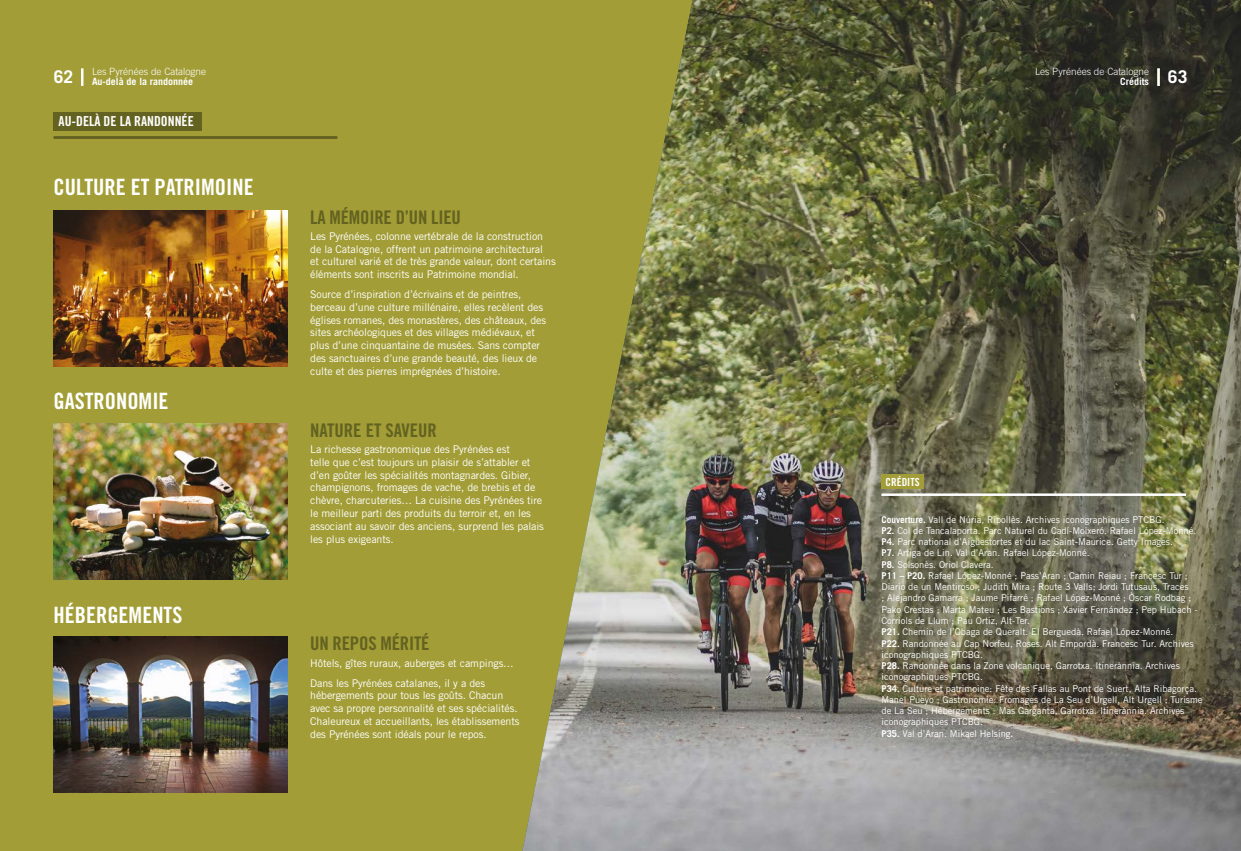
<style>
.page{position:relative;width:1241px;height:851px;background:#fff}
.page>*{position:absolute;margin:0;border:0;box-sizing:border-box;transform-origin:0 0}
.t1{font:22.5px "Trade Gothic LT Std Bd Cn 20";color:#fff}
.t2{font:18.75px "Trade Gothic LT Std Bd Cn 20";letter-spacing:-.01em;color:#636220}
.t3{font:700 17.5px "Trade Gothic LT Std";color:#fff}
.t4{font:13.75px "Trade Gothic LT Std Bd Cn 20";color:#fff}
.t5{font:11.12px "Trade Gothic LT Std Bd Cn 20";color:#fff}
.t6{font:10.62px/12.8px "Trade Gothic LT Std";letter-spacing:-.01em;color:#fff}
.t7{font:300 10px "Trade Gothic LT Std";color:#fff}
.t8{font:700 10px "Trade Gothic LT Std";color:#fff}
.t9{font:9.38px/11.2px "Trade Gothic LT Std";color:#fff}
.s1{font-weight:700;font-size:17.5px}
.s2{font-weight:700}
.s3{font-family:"Trade Gothic LT Std Bd 2"}
</style>
<div class="page">
<div style="left:0;top:0;width:725px;height:850px;background:#a29d37"></div>
<img style="left:522px;top:0;width:718px;height:850px">
<div style="left:54px;top:112px;width:148px;height:19px;background:#636220"></div>
<hr style="left:54px;top:136px;width:283px;height:3px;background:#636220">
<img style="left:54px;top:210px;width:233px;height:156px">
<img style="left:54px;top:423px;width:233px;height:156px">
<img style="left:54px;top:636px;width:233px;height:156px">
<div style="left:881px;top:474px;width:42px;height:15px;background:#a29d37"></div>
<hr style="left:881px;top:493px;width:304px;height:3px;background:#fff">
<svg style="left:1157px;top:68px;width:2px;height:18px"></svg>
<svg style="left:81px;top:68px;width:2px;height:18px"></svg>
<h3 class="t3" style="left:54px;top:66px;width:21px">62</h3>
<p class="t7" style="left:92px;top:66px;width:115px">Les Pyrénées de Catalogne</p>
<p class="t7" style="left:1034px;top:66px;width:154px">Les Pyrénées de Catalogne <span class="s1">63</span></p>
<p class="t8" style="left:92px;top:75px;width:103px">Au-delà de la randonnée</p>
<p class="t8" style="left:1119px;top:75px;width:30px">Crédits</p>
<p class="t4" style="left:59px;top:113px;width:137px">AU-DELÀ DE LA RANDONNÉE</p>
<h1 class="t1" style="left:54px;top:173px;width:201px">CULTURE ET PATRIMOINE</h1>
<h1 class="t1" style="left:54px;top:387px;width:116px">GASTRONOMIE</h1>
<h1 class="t1" style="left:54px;top:601px;width:130px">HÉBERGEMENTS</h1>
<h2 class="t2" style="left:310px;top:205px;width:152px">LA MÉMOIRE D’UN LIEU</h2>
<p class="t6" style="left:310px;top:229px;width:247px">Les Pyrénées, colonne vertébrale de la construction de la Catalogne, offrent un patrimoine architectural<br>et culturel varié et de très grande valeur, dont certains éléments sont inscrits au Patrimoine mondial.</p>
<p class="t6" style="left:310px;top:288px;width:237px">Source d’inspiration d’écrivains et de peintres, berceau d’une culture millénaire, elles recèlent des églises romanes, des monastères, des châteaux, des sites archéologiques et des villages médiévaux, et plus d’une cinquantaine de musées. Sans compter des sanctuaires d’une grande beauté, des lieux de culte et des pierres imprégnées d’histoire.</p>
<h2 class="t2" style="left:310px;top:419px;width:128px">NATURE ET SAVEUR</h2>
<p class="t6" style="left:310px;top:443px;width:235px">La richesse gastronomique des Pyrénées est<br>telle que c’est toujours un plaisir de s’attabler et d’en goûter les spécialités montagnardes. Gibier, champignons, fromages de vache, de brebis et de chèvre, charcuteries… La cuisine des Pyrénées tire le meilleur parti des produits du terroir et, en les associant au savoir des anciens, surprend les palais les plus exigeants.</p>
<h2 class="t2" style="left:310px;top:632px;width:121px">UN REPOS MÉRITÉ</h2>
<p class="t6" style="left:310px;top:652px;width:205px;line-height:19.9px">Hôtels, gîtes ruraux, auberges et campings…<br>Dans les Pyrénées catalanes, il y a des</p>
<p class="t6" style="left:310px;top:689px;width:211px">hébergements pour tous les goûts. Chacun avec sa propre personnalité et ses spécialités.<br>Chaleureux et accueillants, les établissements des Pyrénées sont idéals pour le repos.</p>
<p class="t5" style="left:885px;top:474px;width:36px">CRÉDITS</p>
<p class="t9" style="left:881px;top:513px;width:322px"><span class="s2">Couverture.</span> Vall de Núria, Ripollès. Archives iconographiques PTCBG.<br><span class="s2">P2.</span> Col de Tancalaporta. Parc Naturel du Cadí-Moixeró. Rafael López-Monné.<br><span class="s2">P4.</span> Parc national d’Aigüestortes et du lac Saint-Maurice. Getty Images.<br><span class="s2">P7.</span> Artiga de Lin. Val d’Aran. Rafael López-Monné.<br><span class="s2">P8.</span> Solsonès. Oriol Clavera.<br><span class="s2">P11 – P20.</span> Rafael López-Monné ; Pass’Aran ; Camin Reiau ; Francesc Tur ; Diario de un Mentiroso ; Judith Mira ; Route 3 Valls; Jordi Tutusaus, Traces<br>; Alejandro Gamarra ; Jaume Pifarré ; Rafael López-Monné ; Òscar Rodbag ; Pako Crestas ; Marta Mateu ; Les Bastions ; Xavier Fernández ; Pep Hubach - Corriols de Llum ; Pau Ortiz, Alt-Ter.<br><span class="s2">P21.</span> Chemin de l’Obaga de Queralt. El Berguedà. Rafael López-Monné.<br><span class="s2">P22.</span> Randonnée au Cap Norfeu, Roses. Alt Empordà. Francesc Tur. Archives iconographiques PTCBG.<br><span class="s2">P28.</span> Randonnée dans la Zone volcanique, Garrotxa. Itinerànnia. Archives iconographiques PTCBG.<br><span class="s2">P34.</span> Culture et patrimoine: Fête des Fallas au Pont de Suert, Alta Ribagorça.<br>Manel Pueyo ; Gastronomie: Fromages de La Seu d’Urgell, Alt Urgell ; Turisme de La Seu ; Hébergements : Mas Garganta, Garrotxa. Itinerànnia. Archives iconographiques PTCBG.<br><span class="s2">P35.</span> Val d’Aran. Mikael Helsing<span class="s3">.</span></p>
</div>
